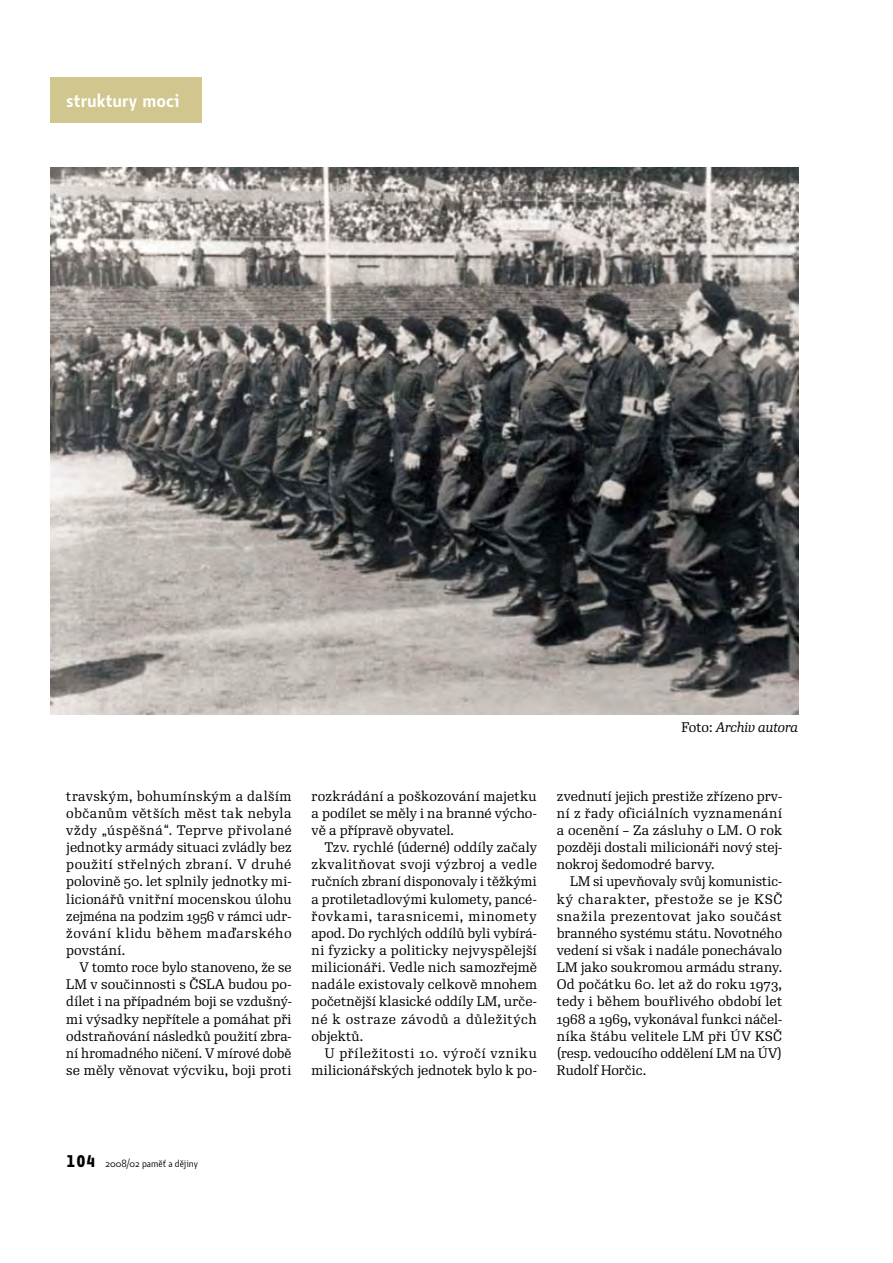
<style>
.page{position:relative;width:893px;height:1263px;background:#fff}
.page>*{position:absolute;margin:0;border:0;box-sizing:border-box;transform-origin:0 0}
.t1{font:600 18.75px "Botanika Std";color:#fff}
.t2{font:13.35px/17.1px "Re Public Std";letter-spacing:.015em;color:#000;text-align:justify}
.t3{font:italic 13.35px "Re Public Std";letter-spacing:-.01em;color:#000}
.t4{font:10.2px "Botanika Std";color:#000}
.s1{font-style:normal}
.s2{font-family:"Botanika Mono";font-weight:700;font-size:16.35px}
</style>
<div class="page">
<div style="left:50px;top:77px;width:152px;height:46px;background:#d1c68e"></div>
<img style="left:50px;top:167px;width:748px;height:548px">
<h1 class="t1" style="left:66px;top:93px;width:115px">struktury moci</h1>
<p class="t3" style="left:681px;top:721px;width:118px"><span class="s1">Foto:</span> Archiv autora</p>
<p class="t2" style="left:66px;top:788px;width:227px">travským, bohumínským a dalším občanům větších měst tak nebyla vždy „úspěšná“. Teprve přivolané jednotky armády situaci zvládly bez použití střelných zbraní. V druhé polovině 50. let splnily jednotky mi&shy;licionářů vnitřní mocenskou úlohu zejména na podzim 1956 v rámci udr&shy;žování klidu během maďarského povstání.</p>
<p class="t2" style="left:66px;top:960px;width:227px;text-indent:13px">V tomto roce bylo stanoveno, že se LM v součinnosti s ČSLA budou po&shy;dílet i na případném boji se vzdušný&shy;mi výsadky nepřítele a pomáhat při odstraňování následků použití zbra&shy;ní hromadného ničení. V mírové době se měly věnovat výcviku, boji proti</p>
<p class="t2" style="left:311px;top:788px;width:227px">rozkrádání a poškozování majetku a podílet se měly i na branné výcho&shy;vě a přípravě obyvatel.</p>
<p class="t2" style="left:312px;top:840px;width:227px;text-indent:13px">Tzv. rychlé (úderné) oddíly začaly zkvalitňovat svoji výzbroj a vedle ručních zbraní disponovaly i těžkými a protiletadlovými kulomety, pancé&shy;řovkami, tarasnicemi, minomety apod. Do rychlých oddílů byli vybírá&shy;ni fyzicky a politicky nejvyspělejší milicionáři. Vedle nich samozřejmě nadále existovaly celkově mnohem početnější klasické oddíly LM, urče&shy;né k ostraze závodů a důležitých objektů.</p>
<p class="t2" style="left:312px;top:1045px;width:227px;text-align:right">U příležitosti 10. výročí vzniku milicionářských jednotek bylo k po-</p>
<p class="t2" style="left:557px;top:788px;width:227px">zvednutí jejich prestiže zřízeno prv&shy;ní z řady oficiálních vyznamenání a ocenění – Za zásluhy o LM. O rok později dostali milicionáři nový stej&shy;nokroj šedomodré barvy.</p>
<p class="t2" style="left:557px;top:874px;width:227px;text-indent:13px">LM si upevňovaly svůj komunistic&shy;ký charakter, přestože se je KSČ snažila prezentovat jako součást branného systému státu. Novotného vedení si však i nadále ponechávalo LM jako soukromou armádu strany.<br>Od počátku 60. let až do roku 1973, tedy i během bouřlivého období let 1968 a 1969, vykonával funkci náčel&shy;níka štábu velitele LM při ÚV KSČ (resp. vedoucího oddělení LM na ÚV)<br>Rudolf Horčic.</p>
<p class="t4" style="left:66px;top:1159px;width:133px"><span class="s2">104</span> 2008/02 paměť a dějiny</p>
</div>
